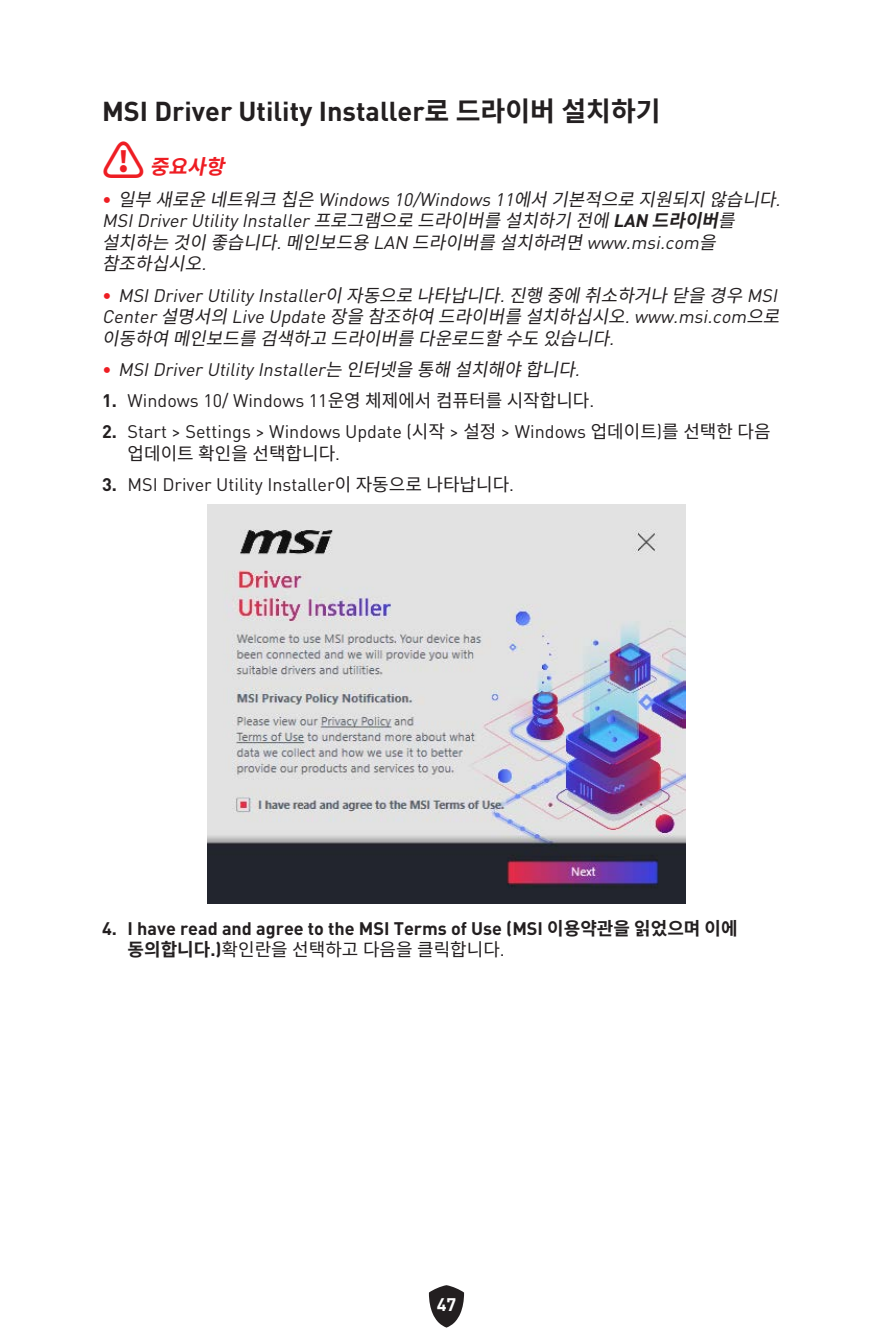
<style>
.page{position:relative;width:893px;height:1340px;background:#fff}
.page>*{position:absolute;margin:0;border:0;box-sizing:border-box;transform-origin:0 0}
.t1{font:700 27px "MSI Din Pro Noto CJK";color:#231f20}
.t2{font:italic 700 20.25px "MSI Din Pro Noto CJK";color:#ee1d23}
.t3{font:italic 18px/21.6px "MSI Din Pro Noto CJK";color:#231f20}
.t4{font:18px/21.6px "MSI Din Pro Noto CJK";color:#231f20}
.t5{font:700 18px/21.6px "MSI Din Pro Noto CJK";color:#231f20}
.t6{font:700 18px "MSI Din Pro Noto CJK";color:#fff}
.s1{font-style:normal;font-size:42.75px}
.s2{font-weight:700;font-style:normal;color:#ee1d23}
.s3{font-weight:700}
.s4{font-weight:400}
</style>
<div class="page">
<svg style="left:429px;top:1285px;width:35px;height:42px"></svg>
<img style="left:207px;top:504px;width:479px;height:399px">
<h1 class="t1" style="left:102px;top:96px;width:560px">MSI Driver Utility Installer로 드라이버 설치하기</h1>
<p class="t2" style="left:102px;top:155px;width:134px"><span class="s1">⚠</span> 중요사항</p>
<p class="t3" style="left:102px;top:188px;width:689px"><span class="s2">∙</span> 일부새로운네트워크칩은Windows10/Windows11에서기본적으로지원되지않습니다.<br>MSIDriverUtilityInstaller프로그램으로드라이버를설치하기전에<span class="s3">LAN드라이버</span>를 설치하는것이좋습니다.메인보드용LAN드라이버를설치하려면www.msi.com을 참조하십시오.</p>
<p class="t3" style="left:102px;top:284px;width:688px"><span class="s2">∙</span> MSIDriverUtilityInstaller이자동으로나타납니다.진행중에취소하거나닫을경우MSI<br>Center설명서의LiveUpdate장을참조하여드라이버를설치하십시오.www.msi.com으로 이동하여메인보드를검색하고드라이버를다운로드할수도있습니다.</p>
<p class="t3" style="left:102px;top:359px;width:488px"><span class="s2">∙</span> MSIDriverUtilityInstaller는인터넷을통해설치해야합니다.</p>
<p class="t4" style="left:102px;top:390px;width:494px"><span class="s3">1.</span> Windows 10/ Windows 11운영 체제에서 컴퓨터를 시작합니다.</p>
<p class="t4" style="left:128px;top:421px;width:644px;text-indent:-26px"><span class="s3">2.</span> Start &gt; Settings &gt; Windows Update (시작 &gt; 설정 &gt; Windows 업데이트)를 선택한 다음 업데이트 확인을 선택합니다.</p>
<p class="t4" style="left:102px;top:474px;width:414px"><span class="s3">3.</span> MSI Driver Utility Installer이 자동으로 나타납니다.</p>
<p class="t5" style="left:128px;top:917px;width:612px;text-indent:-26px">4. I have read and agree to the MSI Terms of Use (MSI 이용약관을 읽었으며 이에 동의합니다.)<span class="s4">확인란을 선택하고 다음을 클릭합니다.</span></p>
<p class="t6" style="left:437px;top:1293px;width:21px">47</p>
</div>
